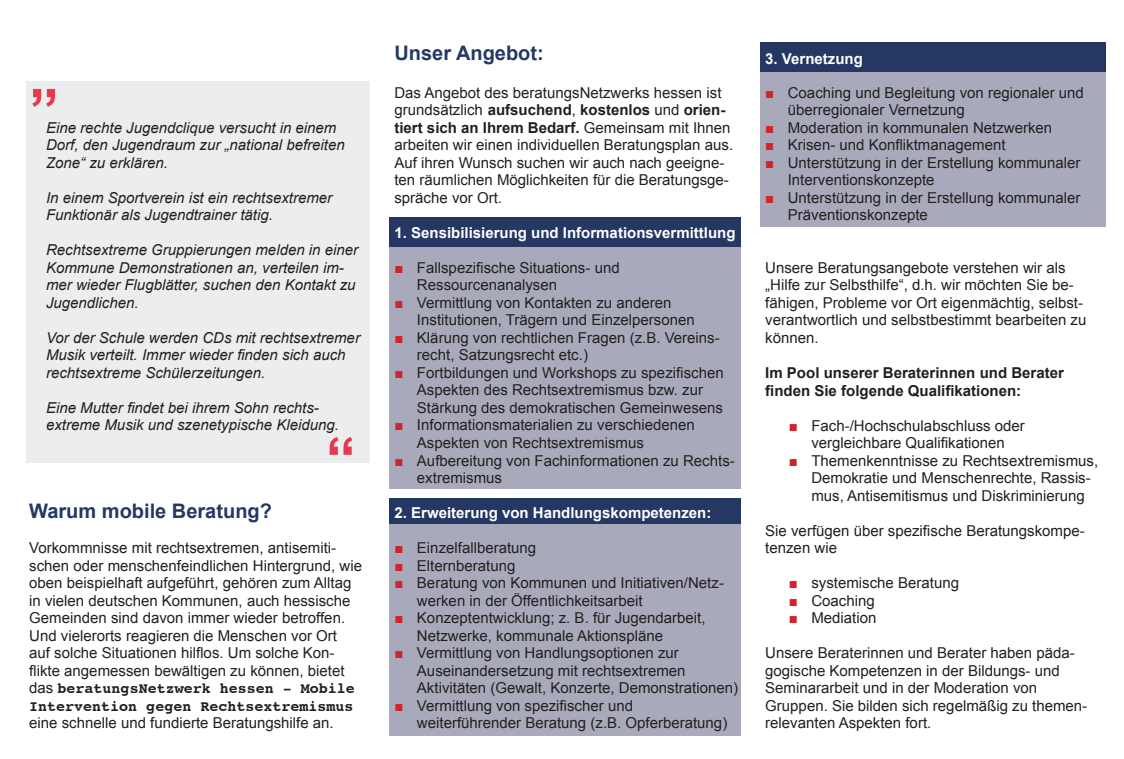
<style>
.page{position:relative;width:1124px;height:759px;background:#fff}
.page>*{position:absolute;margin:0;border:0;box-sizing:border-box;transform-origin:0 0}
.t1{font:700 60px "Arial";color:#e8394d}
.t2{font:700 60px "Arial";color:#e7394c}
.t3{font:700 20px "Arial";color:#243863}
.t4{font:15px/17.5px "Arial";color:#231f20}
.t5{font:italic 15px/17.5px "Arial";color:#231f20}
.t6{font:700 15px "Arial";color:#fff}
.t7{font:700 15px/17.5px "Arial";color:#231f20}
.t8{font:700 15px/17.5px "Courier";color:#231f20}
.s1{font-family:"Arial";font-weight:400}
.s2{font-weight:700}
.s3{color:#d1232a}
</style>
<div class="page">
<div style="left:760px;top:42px;width:346px;height:30px;background:#243863"></div>
<div style="left:760px;top:72px;width:346px;height:154px;background:#a9a9bc"></div>
<div style="left:390px;top:498px;width:351px;height:26px;background:#243863"></div>
<div style="left:390px;top:524px;width:351px;height:212px;background:#a9a9bc"></div>
<div style="left:389px;top:247px;width:351px;height:241px;background:#a9a9bc"></div>
<div style="left:389px;top:218px;width:351px;height:29px;background:#243863"></div>
<div style="left:26px;top:81px;width:343px;height:381px;background:#ecedee"></div>
<h1 class="t1" style="left:29px;top:36px;width:31px">„</h1>
<p class="t5" style="left:46px;top:119px;width:300px">Eine rechte Jugendclique versucht in einem<br>Dorf, den Jugendraum zur „national befreiten<br>Zone“ zu erklären.</p>
<p class="t5" style="left:46px;top:189px;width:287px">In einem Sportverein ist ein rechtsextremer<br>Funktionär als Jugendtrainer tätig.</p>
<p class="t5" style="left:46px;top:241px;width:313px">Rechtsextreme Gruppierungen melden in einer Kommune Demonstrationen an, verteilen im&shy;mer wieder Flugblätter, suchen den Kontakt zu Jugendlichen.</p>
<p class="t5" style="left:46px;top:329px;width:315px">Vor der Schule werden CDs mit rechtsextremer<br>Musik verteilt. Immer wieder finden sich auch rechtsextreme Schülerzeitungen.</p>
<p class="t5" style="left:46px;top:399px;width:294px">Eine Mutter findet bei ihrem Sohn rechts&shy;extreme Musik und szenetypische Kleidung.</p>
<h1 class="t2" style="left:355px;top:507px;width:31px;rotate:-180deg">„</h1>
<h2 class="t3" style="left:29px;top:497px;width:244px">Warum mobile Beratung?</h2>
<p class="t4" style="left:29px;top:539px;width:334px">Vorkommnisse mit rechtsextremen, antisemiti&shy;schen oder menschenfeindlichen Hintergrund, wie oben beispielhaft aufgeführt, gehören zum Alltag in vielen deutschen Kommunen, auch hessische Gemeinden sind davon immer wieder betroffen.<br>Und vielerorts reagieren die Menschen vor Ort<br>auf solche Situationen hilflos. Um solche Kon&shy;flikte angemessen bewältigen zu können, bietet</p>
<p class="t8" style="left:29px;top:678px;width:327px"><span class="s1">das</span> beratungsNetzwerk hessen - Mobile<br>Intervention gegen Rechtsextremismus</p>
<p class="t4" style="left:29px;top:714px;width:306px">eine schnelle und fundierte Beratungshilfe an.</p>
<h2 class="t3" style="left:394px;top:39px;width:151px">Unser Angebot:</h2>
<p class="t4" style="left:394px;top:84px;width:340px">Das Angebot des beratungsNetzwerks hessen ist grundsätzlich <span class="s2">aufsuchend</span>, <span class="s2">kostenlos</span> und <span class="s2">orien&shy;tiert sich an Ihrem Bedarf.</span> Gemeinsam mit Ihnen arbeiten wir einen individuellen Beratungsplan aus.<br>Auf ihren Wunsch suchen wir auch nach geeigne&shy;ten räumlichen Möglichkeiten für die Beratungsge&shy;spräche vor Ort.</p>
<p class="t6" style="left:394px;top:222px;width:342px">1. Sensibilisierung und Informationsvermittlung</p>
<p class="t4" style="left:417px;top:259px;width:204px;text-indent:-22px"><span class="s3">■</span> Fallspezifische Situations- und<br>Ressourcenanalysen</p>
<p class="t4" style="left:417px;top:294px;width:279px;text-indent:-22px"><span class="s3">■</span> Vermittlung von Kontakten zu anderen<br>Institutionen, Trägern und Einzelpersonen</p>
<p class="t4" style="left:417px;top:329px;width:304px;text-indent:-22px"><span class="s3">■</span> Klärung von rechtlichen Fragen (z.B. Vereins&shy;recht, Satzungsrecht etc.)</p>
<p class="t4" style="left:417px;top:364px;width:308px;text-indent:-22px"><span class="s3">■</span> Fortbildungen und Workshops zu spezifischen<br>Aspekten des Rechtsextremismus bzw. zur<br>Stärkung des demokratischen Gemeinwesens</p>
<p class="t4" style="left:417px;top:416px;width:279px;text-indent:-22px"><span class="s3">■</span> Informationsmaterialien zu verschiedenen<br>Aspekten von Rechtsextremismus</p>
<p class="t4" style="left:417px;top:451px;width:319px;text-indent:-22px"><span class="s3">■</span> Aufbereitung von Fachinformationen zu Rechts&shy;extremismus</p>
<p class="t6" style="left:394px;top:502px;width:318px">2. Erweiterung von Handlungskompetenzen:</p>
<p class="t4" style="left:394px;top:539px;width:143px"><span class="s3">■</span> Einzelfallberatung</p>
<p class="t4" style="left:394px;top:556px;width:122px"><span class="s3">■</span> Elternberatung</p>
<p class="t4" style="left:417px;top:574px;width:308px;text-indent:-22px"><span class="s3">■</span> Beratung von Kommunen und Initiativen/Netz&shy;werken in der Öffentlichkeitsarbeit</p>
<p class="t4" style="left:417px;top:609px;width:290px;text-indent:-22px"><span class="s3">■</span> Konzeptentwicklung; z. B. für Jugendarbeit,<br>Netzwerke, kommunale Aktionspläne</p>
<p class="t4" style="left:417px;top:644px;width:322px;text-indent:-22px"><span class="s3">■</span> Vermittlung von Handlungsoptionen zur<br>Auseinandersetzung mit rechtsextremen<br>Aktivitäten (Gewalt, Konzerte, Demonstrationen)</p>
<p class="t4" style="left:417px;top:696px;width:312px;text-indent:-22px"><span class="s3">■</span> Vermittlung von spezifischer und weiterführender Beratung (z.B. Opferberatung)</p>
<p class="t6" style="left:765px;top:49px;width:99px">3. Vernetzung</p>
<p class="t4" style="left:787px;top:84px;width:297px;text-indent:-22px"><span class="s3">■</span> Coaching und Begleitung von regionaler und überregionaler Vernetzung</p>
<p class="t4" style="left:765px;top:119px;width:288px"><span class="s3">■</span> Moderation in kommunalen Netzwerken</p>
<p class="t4" style="left:765px;top:136px;width:242px"><span class="s3">■</span> Krisen- und Konfliktmanagement</p>
<p class="t4" style="left:787px;top:154px;width:294px;text-indent:-22px"><span class="s3">■</span> Unterstützung in der Erstellung kommunaler<br>Interventionskonzepte</p>
<p class="t4" style="left:787px;top:189px;width:294px;text-indent:-22px"><span class="s3">■</span> Unterstützung in der Erstellung kommunaler<br>Präventionskonzepte</p>
<p class="t4" style="left:765px;top:259px;width:322px">Unsere Beratungsangebote verstehen wir als „Hilfe zur Selbsthilfe“, d.h. wir möchten Sie be&shy;fähigen, Probleme vor Ort eigenmächtig, selbst&shy;verantwortlich und selbstbestimmt bearbeiten zu können.</p>
<p class="t7" style="left:765px;top:364px;width:300px">Im Pool unserer Beraterinnen und Berater finden Sie folgende Qualifikationen:</p>
<p class="t4" style="left:788px;top:416px;width:237px;text-align:center"><span class="s3">■</span> Fach-/Hochschulabschluss oder vergleichbare Qualifikationen</p>
<p class="t4" style="left:811px;top:451px;width:288px;text-indent:-22px"><span class="s3">■</span> Themenkenntnisse zu Rechtsextremismus,<br>Demokratie und Menschenrechte, Rassis&shy;mus, Antisemitismus und Diskriminierung</p>
<p class="t4" style="left:765px;top:521px;width:321px">Sie verfügen über spezifische Beratungskompe&shy;tenzen wie</p>
<p class="t4" style="left:788px;top:574px;width:172px"><span class="s3">■</span> systemische Beratung</p>
<p class="t4" style="left:788px;top:591px;width:87px"><span class="s3">■</span> Coaching</p>
<p class="t4" style="left:788px;top:609px;width:89px"><span class="s3">■</span> Mediation</p>
<p class="t4" style="left:765px;top:644px;width:323px">Unsere Beraterinnen und Berater haben päda&shy;gogische Kompetenzen in der Bildungs- und Seminararbeit und in der Moderation von Gruppen. Sie bilden sich regelmäßig zu themen&shy;relevanten Aspekten fort.</p>
</div>
